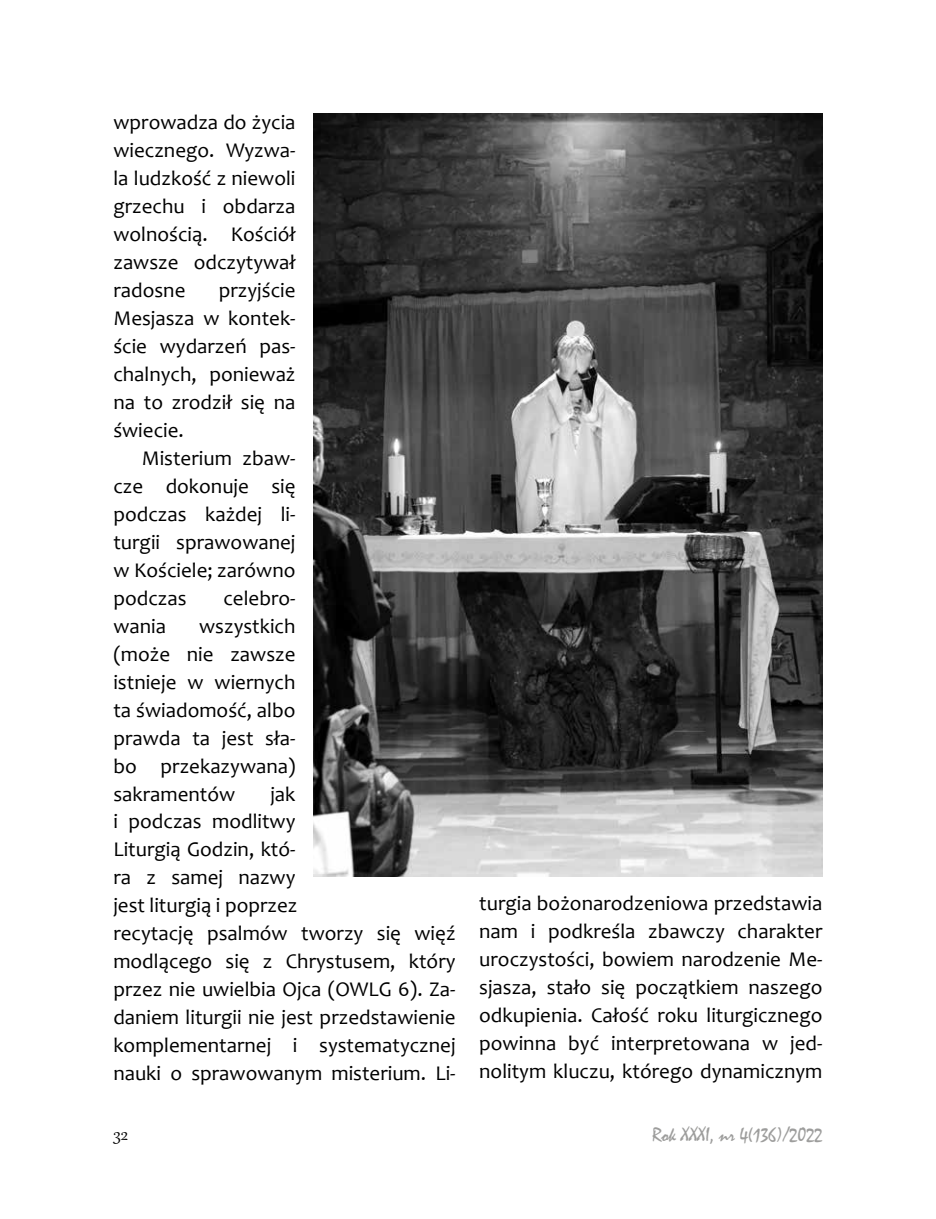
<style>
.page{position:relative;width:936px;height:1219px;background:#fff}
.page>*{position:absolute;margin:0;border:0;box-sizing:border-box;transform-origin:0 0}
.t1{font:22px "Gabriola";color:#000}
.t2{font:21px/28px "Candara";color:#000;text-align:justify}
.t3{font:20px "Mistral";color:#9d9d9c}
</style>
<div class="page">
<img style="left:313px;top:113px;width:509px;height:764px">
<p class="t2" style="left:113px;top:108px;width:184px">wprowadza do życia wiecznego. Wyzwa&shy;la ludzkość z niewoli grzechu i obdarza wolnością. Kościół zawsze odczytywał radosne</p>
<p class="t2" style="left:113px;top:276px;width:184px;text-indent:105px">przyjście Mesjasza w kontek&shy;ście wydarzeń pas&shy;chalnych, ponieważ na to zrodził się na świecie.</p>
<p class="t2" style="left:113px;top:444px;width:184px;text-indent:28px">Misterium zbaw&shy;cze dokonuje się podczas każdej li&shy;turgii sprawowanej w Kościele; zarówno podczas</p>
<p class="t2" style="left:223px;top:583px;width:73px">celebro-</p>
<p class="t2" style="left:113px;top:611px;width:184px;text-indent:86px">wszystkich (może nie zawsze istnieje w wiernych ta świadomość, albo prawda ta jest sła&shy;bo przekazywana) sakramentów</p>
<p class="t2" style="left:113px;top:611px;width:54px">wania</p>
<p class="t2" style="left:113px;top:779px;width:344px;text-align:left;text-indent:157px">jak<br>i podczas modlitwy<br>Liturgią Godzin, któ-<br>ra z samej nazwy<br>jest liturgią i poprzez<br>recytację psalmów tworzy się więź modlącego się z Chrystusem, który przez nie uwielbia Ojca (OWLG 6). Za&shy;daniem liturgii nie jest przedstawienie komplementarnej i systematycznej nauki o sprawowanym misterium. Li-</p>
<p class="t2" style="left:479px;top:889px;width:345px">turgia bożonarodzeniowa przedstawia nam i podkreśla zbawczy charakter uroczystości, bowiem narodzenie Me&shy;sjasza, stało się początkiem naszego odkupienia. Całość roku liturgicznego powinna być interpretowana w jed&shy;nolitym kluczu, którego dynamicznym</p>
<p class="t1" style="left:113px;top:1120px;width:16px">32</p>
<p class="t3" style="left:652px;top:1122px;width:172px">Rok XXXI, nr 4(136)/2022</p>
</div>
